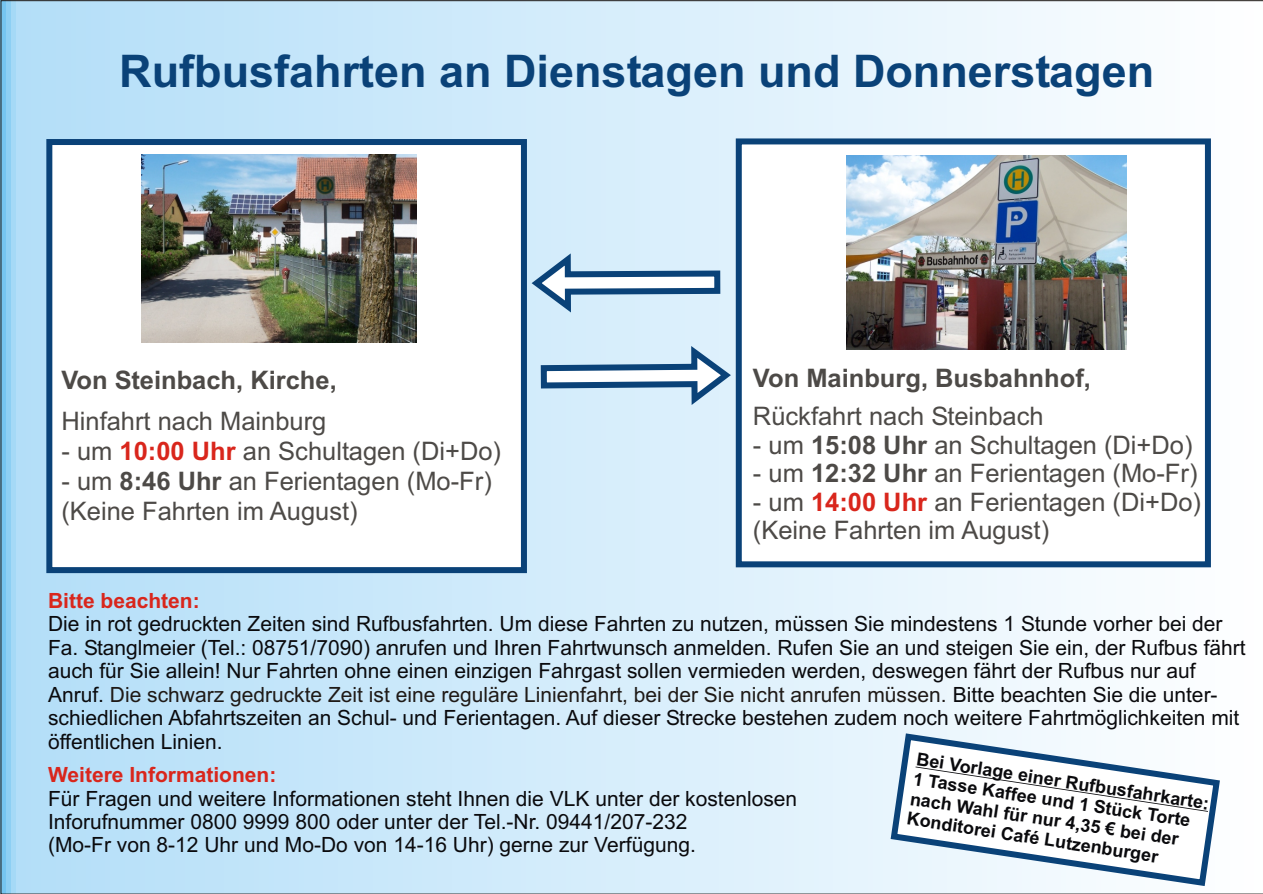
<style>
.page{position:relative;width:1263px;height:894px;background:#fff}
.page>*{position:absolute;margin:0;border:0;box-sizing:border-box;transform-origin:0 0}
.t1{font:700 45px "Arial";color:#0a4278}
.t2{font:25.5px/28.5px "Arial";color:#4d4a47}
.t3{font:700 25.5px "Arial";color:#4d4a47}
.t4{font:21px/23.4px "Arial";color:#0a0a0d}
.t5{font:700 21px "Arial";color:#d9261c}
.t6{font:700 18px/20.5px "Arial";color:#0a0a0d;text-align:right}
.s1{font-weight:700;color:#d9261c}
.s2{font-weight:700}
.s3{color:#1f1a17}
</style>
<div class="page">
<div style="left:1px;top:1px;width:1262px;height:893px;background:linear-gradient(to right,#b1ddf8,#fff)"></div>
<svg style="left:538px;top:340px;width:198px;height:71px;background:#b8d1e3"></svg>
<svg style="left:527px;top:247px;width:196px;height:71px;background:#b8d1e3"></svg>
<div style="left:49px;top:142px;width:475px;height:428px;background:#fff"></div>
<div style="left:46px;top:139px;width:481px;height:434px;border:6px solid #0a4278"></div>
<div style="left:739px;top:141px;width:469px;height:423px;background:#fff"></div>
<div style="left:736px;top:138px;width:475px;height:429px;border:6px solid #0a4278"></div>
<img style="left:847px;top:156px;width:279px;height:194px">
<img style="left:141px;top:154px;width:276px;height:188px">
<svg style="left:887px;top:730px;width:336px;height:159px"></svg>
<svg style="left:914px;top:758px;width:294px;height:85px"></svg>
<h1 class="t1" style="left:119px;top:54px;width:1037px">Rufbusfahrten an Dienstagen und Donnerstagen</h1>
<p class="t3" style="left:61px;top:371px;width:277px">Von Steinbach, Kirche,</p>
<p class="t2" style="left:61px;top:409px;width:266px">Hinfahrt nach Mainburg</p>
<p class="t2" style="left:61px;top:439px;width:441px">- um <span class="s1">10:00 Uhr</span> an Schultagen (Di+Do)</p>
<p class="t2" style="left:61px;top:468px;width:432px;line-height:30px">- um <span class="s2">8:46 Uhr</span> an Ferientagen (Mo-Fr) (Keine Fahrten im August)</p>
<p class="t5" style="left:48px;top:593px;width:153px">Bitte beachten:</p>
<p class="t3" style="left:753px;top:368px;width:339px">Von Mainburg, Busbahnhof,</p>
<p class="t2" style="left:753px;top:404px;width:292px">Rückfahrt nach Steinbach</p>
<p class="t2" style="left:753px;top:433px;width:441px">- um <span class="s2">15:08 Uhr</span> an Schultagen (Di+Do)</p>
<p class="t2" style="left:753px;top:461px;width:446px">- um <span class="s2">12:32 Uhr</span> an Ferientagen (Mo-Fr)</p>
<p class="t2" style="left:753px;top:490px;width:450px">- um <span class="s1">14:00 Uhr</span> an Ferientagen (Di+Do) (Keine Fahrten im August)</p>
<p class="t4" style="left:48px;top:614px;width:1199px">Die in rot gedruckten Zeiten sind Rufbusfahrten. Um diese Fahrten zu nutzen, müssen Sie mindestens 1 Stunde vorher bei der Fa. Stanglmeier (Tel.: 08751/7090) anrufen und Ihren Fahrtwunsch anmelden. Rufen Sie an und steigen Sie ein, der Rufbus fährt auch für Sie allein! Nur Fahrten ohne einen einzigen Fahrgast sollen vermieden werden, deswegen fährt der Rufbus nur auf Anruf. <span class="s3">Die schwarz gedruckte Zeit ist eine reguläre Linienfahrt, bei der Sie nicht anrufen müssen.</span> Bitte beachten Sie die unter&shy;schiedlichen Abfahrtszeiten an Schul- und Ferientagen. Auf dieser Strecke bestehen zudem noch weitere Fahrtmöglichkeiten mit öffentlichen Linien.</p>
<p class="t5" style="left:48px;top:767px;width:230px">Weitere Informationen:</p>
<p class="t4" style="left:48px;top:788px;width:751px">Für Fragen und weitere Informationen steht Ihnen die VLK unter der kostenlosen<br>Inforufnummer 0800 9999 800 oder unter der Tel.-Nr. 09441/207-232<br>(Mo-Fr von 8-12 Uhr und Mo-Do von 14-16 Uhr) gerne zur Verfügung.</p>
<p class="t6" style="left:918px;top:750px;width:147px;rotate:9deg">B iVorl geen r</p>
<p class="t6" style="left:1030px;top:767px;width:91px;rotate:9deg">i e Rubu</p>
<p class="t6" style="left:1091px;top:776px;width:123px;rotate:9deg">f sfahrk r e:</p>
<p class="t6" style="left:943px;top:752px;width:257px;rotate:9deg">a t<br>a seK ff eund1St kT re</p>
<p class="t6" style="left:915px;top:769px;width:116px;text-align:left;text-indent:83px;rotate:9deg">a e nach ah f</p>
<p class="t6" style="left:958px;top:797px;width:137px;rotate:9deg">W l ür nu 4 3</p>
<p class="t6" style="left:912px;top:789px;width:256px;rotate:9deg">r ,5€b d<br>K dito e Ca é L ze urger</p>
<p class="t6" style="left:1133px;top:823px;width:50px;rotate:9deg">ei er</p>
<p class="t6" style="left:1057px;top:832px;width:59px;rotate:9deg">ut nb</p>
</div>
